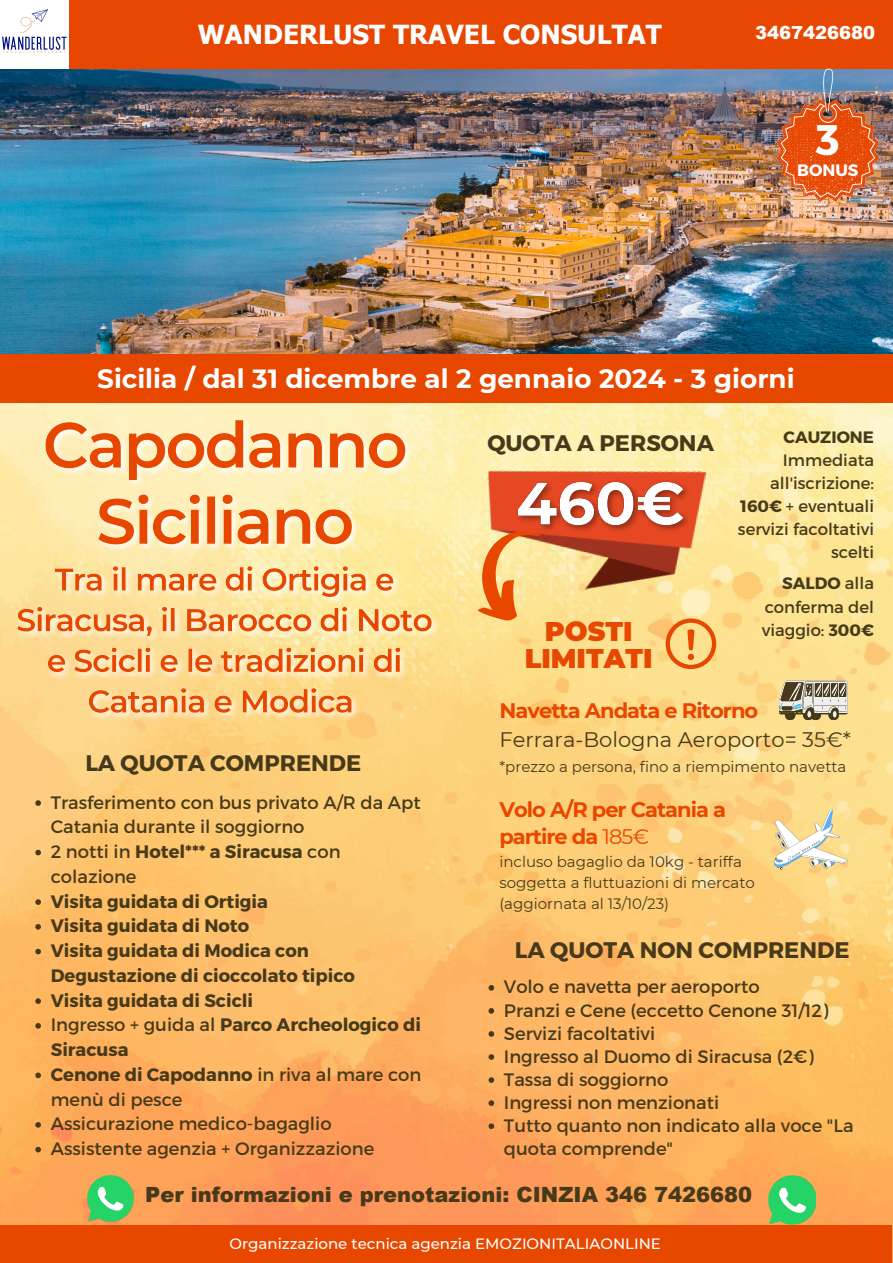
<style>
.page{position:relative;width:893px;height:1263px;background:#fff}
.page>*{position:absolute;margin:0;border:0;box-sizing:border-box;transform-origin:0 0}
.t1{font:700 42.75px "Montserrat";color:#fff}
.t2{font:900 27px "Montserrat";color:#e84702}
.t3{font:700 26.25px "Montserrat";color:#fff}
.t4{font:700 26.25px "Tahoma";color:#fff}
.t5{font:700 22.5px "Montserrat";color:#473a1a}
.t6{font:700 21px/27.6px "Montserrat";letter-spacing:-.045em;color:#e84700}
.t7{font:900 21px "Arial";color:#473a1a}
.t8{font:21px "Montserrat";color:#473a1a}
.t9{font:18px/24.8px "Montserrat";color:#473a1a}
.t10{font:700 18px/24.8px "Montserrat";color:#473a1a}
.t11{font:900 18px "Arial";color:#fff}
.t12{font:16.5px/23.1px "Montserrat";color:#473a1a;text-align:right}
.t13{font:700 16.5px "Montserrat";color:#fff}
.t14{font:15px/20.8px "Montserrat";color:#473a1a}
.t15{font:500 15px "Montserrat";color:#fff}
.s1{font-weight:700}
.s2{font-weight:400}
</style>
<div class="page">
<img style="left:0;top:403px;width:893px;height:860px">
<img style="left:0;top:68px;width:893px;height:286px">
<div style="left:0;top:354px;width:893px;height:49px;background:#e84700"></div>
<div style="left:0;top:0;width:893px;height:68px;background:#e84702"></div>
<div style="left:0;top:1225px;width:892px;height:38px;background:#e84700"></div>
<img style="left:474px;top:442px;width:232px;height:162px">
<img style="left:512px;top:467px;width:182px;height:72px">
<svg style="left:451px;top:517px;width:120px;height:116px;background:#f4c27e"></svg>
<img style="left:776px;top:68px;width:103px;height:134px">
<img style="left:86px;top:1174px;width:49px;height:49px">
<img style="left:767px;top:1174px;width:48px;height:51px">
<svg style="left:773px;top:809px;width:75px;height:60px"></svg>
<svg style="left:665px;top:618px;width:51px;height:51px;background:#f6b164"></svg>
<svg style="left:779px;top:680px;width:68px;height:40px"></svg>
<img style="left:12px;top:406px;width:431px;height:318px">
<svg style="left:35px;top:800px;width:6px;height:6px"></svg>
<svg style="left:35px;top:850px;width:6px;height:5px"></svg>
<svg style="left:35px;top:899px;width:6px;height:6px"></svg>
<svg style="left:35px;top:924px;width:6px;height:6px"></svg>
<svg style="left:35px;top:949px;width:6px;height:5px"></svg>
<svg style="left:35px;top:998px;width:6px;height:6px"></svg>
<svg style="left:35px;top:1023px;width:6px;height:6px"></svg>
<svg style="left:35px;top:1072px;width:6px;height:6px"></svg>
<svg style="left:35px;top:1122px;width:6px;height:6px"></svg>
<svg style="left:35px;top:1147px;width:6px;height:5px"></svg>
<svg style="left:488px;top:985px;width:6px;height:5px"></svg>
<svg style="left:488px;top:1008px;width:6px;height:6px"></svg>
<svg style="left:488px;top:1031px;width:6px;height:6px"></svg>
<svg style="left:488px;top:1054px;width:6px;height:6px"></svg>
<svg style="left:488px;top:1077px;width:6px;height:6px"></svg>
<svg style="left:488px;top:1100px;width:6px;height:6px"></svg>
<svg style="left:488px;top:1123px;width:6px;height:6px"></svg>
<img style="left:0;top:0;width:69px;height:69px">
<h3 class="t4" style="left:198px;top:16px;width:465px">WANDERLUST TRAVEL CONSULTAT</h3>
<p class="t11" style="left:755px;top:20px;width:122px">3467426680</p>
<p class="t1" style="left:816px;top:112px;width:25px">3</p>
<p class="t13" style="left:797px;top:160px;width:63px">BONUS</p>
<p class="t3" style="left:97px;top:362px;width:699px">Sicilia / dal 31 dicembre al 2 gennaio 2024 - 3 giorni</p>
<p class="t5" style="left:487px;top:428px;width:228px">QUOTA A PERSONA</p>
<p class="t2" style="left:545px;top:615px;width:89px">POSTI</p>
<p class="t2" style="left:525px;top:642px;width:129px">LIMITATI</p>
<p class="t12" style="left:770px;top:424px;width:105px"><span class="s1">CAUZIONE<br></span>Immediata all'iscrizione:</p>
<p class="t12" style="left:738px;top:493px;width:138px"><span class="s1">160€</span> + eventuali servizi facoltativi scelti</p>
<p class="t12" style="left:762px;top:571px;width:114px;text-align:justify;text-indent:20px"><span class="s1">SALDO</span> alla conferma del viaggio: <span class="s1">300€</span></p>
<p class="t5" style="left:85px;top:748px;width:277px">LA QUOTA COMPRENDE</p>
<p class="t9" style="left:51px;top:789px;width:371px">Trasferimento con bus privato A/R da Apt<br>Catania durante il soggiorno</p>
<p class="t9" style="left:51px;top:838px;width:291px">2 notti in <span class="s1">Hotel*** a Siracusa</span> con colazione</p>
<p class="t10" style="left:51px;top:888px;width:219px">Visita guidata di Ortigia</p>
<p class="t10" style="left:51px;top:913px;width:200px">Visita guidata di Noto</p>
<p class="t10" style="left:51px;top:937px;width:306px">Visita guidata di Modica con<br>Degustazione di cioccolato tipico</p>
<p class="t10" style="left:51px;top:987px;width:204px">Visita guidata di Scicli</p>
<p class="t10" style="left:51px;top:1012px;width:372px"><span class="s2">Ingresso + guida al</span> Parco Archeologico di<br>Siracusa</p>
<p class="t9" style="left:51px;top:1061px;width:372px"><span class="s1">Cenone di Capodanno</span> in riva al mare con menù di pesce</p>
<p class="t9" style="left:51px;top:1111px;width:282px">Assicurazione medico-bagaglio</p>
<p class="t9" style="left:51px;top:1135px;width:325px">Assistente agenzia + Organizzazione</p>
<p class="t6" style="left:499px;top:696px;width:260px">Navetta Andata e Ritorno</p>
<p class="t8" style="left:499px;top:726px;width:353px">Ferrara-Bologna Aeroporto= 35€*</p>
<p class="t14" style="left:499px;top:756px;width:348px">*prezzo a persona, fino a riempimento navetta</p>
<p class="t6" style="left:499px;top:795px;width:228px">Volo A/R per Catania a partire da <span class="s2">185€</span></p>
<p class="t14" style="left:499px;top:851px;width:257px">incluso bagaglio da 10kg - tariffa soggetta a fluttuazioni di mercato (aggiornata al 13/10/23)</p>
<p class="t5" style="left:515px;top:936px;width:336px">LA QUOTA NON COMPRENDE</p>
<p class="t9" style="left:504px;top:974px;width:257px">Volo e navetta per aeroporto</p>
<p class="t9" style="left:504px;top:997px;width:326px">Pranzi e Cene (eccetto Cenone 31/12)</p>
<p class="t9" style="left:504px;top:1020px;width:153px">Servizi facoltativi</p>
<p class="t9" style="left:504px;top:1043px;width:311px">Ingresso al Duomo di Siracusa (2€)</p>
<p class="t9" style="left:504px;top:1066px;width:166px">Tassa di soggiorno</p>
<p class="t9" style="left:504px;top:1089px;width:217px">Ingressi non menzionati</p>
<p class="t9" style="left:504px;top:1113px;width:351px;line-height:23.1px">Tutto quanto non indicato alla voce "La quota comprende"</p>
<p class="t7" style="left:145px;top:1179px;width:608px">Per informazioni e prenotazioni: CINZIA 346 7426680</p>
<p class="t15" style="left:229px;top:1235px;width:433px">Organizzazione tecnica agenzia EMOZIONITALIAONLINE</p>
</div>
